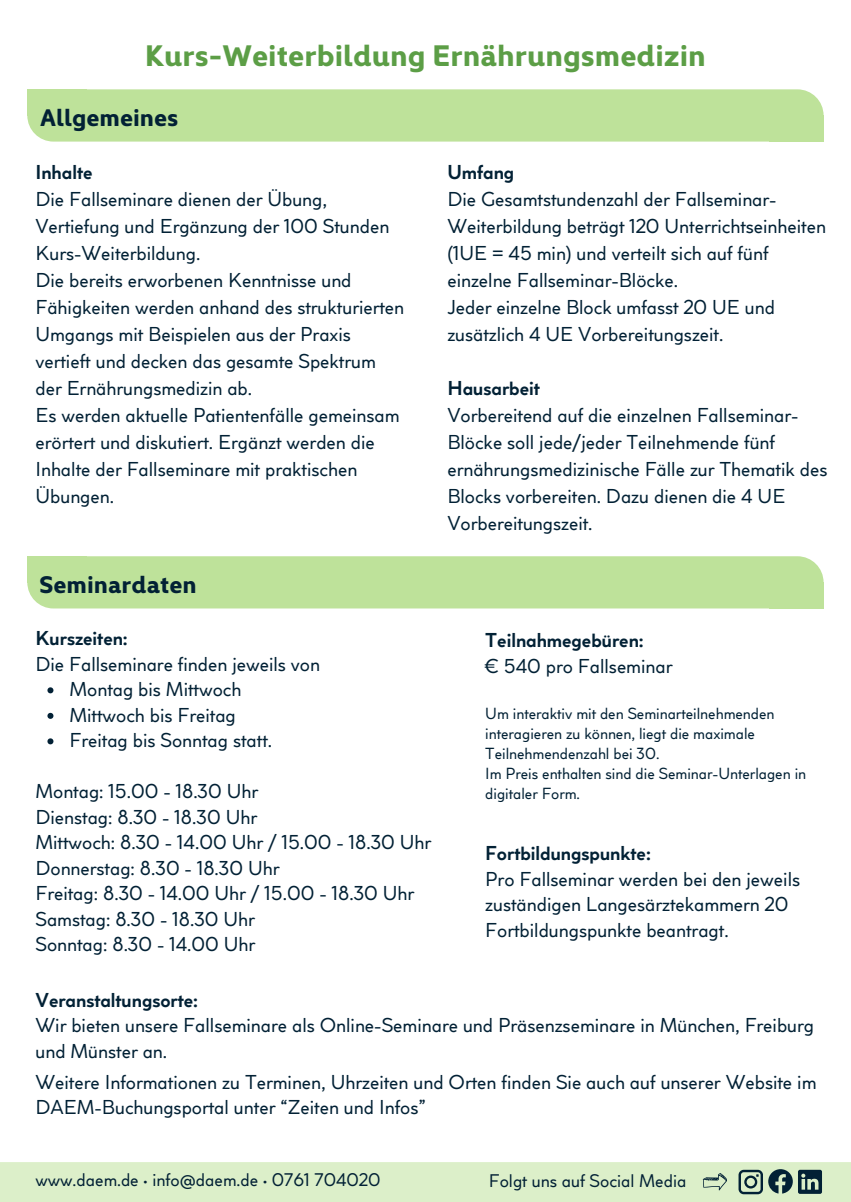
<style>
.page{position:relative;width:851px;height:1202px;background:#fff}
.page>*{position:absolute;margin:0;border:0;box-sizing:border-box;transform-origin:0 0}
.t1{font:700 30px "Kyrial Display Pro";color:#5c9e46}
.t2{font:700 24.2px "Kyrial Display Pro";color:#022135}
.t3{font:20px/27px "Coco Sharp XS";color:#022135}
.t4{font:18.2px "Coco Sharp XS";color:#022135}
.t5{font:16px/20px "Coco Sharp XS";color:#022135}
.s1{font-weight:700}
</style>
<div class="page">
<div style="left:0;top:1162px;width:850px;height:39px;background:#dcefc9"></div>
<div style="left:27px;top:556px;width:796px;height:52px;background:#bee29a;border-radius:26px"></div>
<div style="left:27px;top:556px;width:60px;height:26px;background:#bee29a"></div>
<div style="left:769px;top:582px;width:54px;height:26px;background:#bee29a"></div>
<svg style="left:47px;top:687px;width:6px;height:6px"></svg>
<svg style="left:47px;top:713px;width:6px;height:6px"></svg>
<svg style="left:47px;top:738px;width:6px;height:6px"></svg>
<div style="left:27px;top:89px;width:796px;height:53px;background:#bee29a;border-radius:26px"></div>
<div style="left:27px;top:89px;width:60px;height:26px;background:#bee29a"></div>
<div style="left:769px;top:115px;width:54px;height:27px;background:#bee29a"></div>
<h3 class="t1" style="left:145px;top:43px;width:562px">Kurs-Weiterbildung Ernährungsmedizin</h3>
<h3 class="t2" style="left:40px;top:108px;width:140px">Allgemeines</h3>
<h3 class="t3" style="left:35px;top:158px;width:370px"><span class="s1">Inhalte<br></span>Die Fallseminare dienen der Übung, Vertiefung und Ergänzung der 100 Stunden Kurs-Weiterbildung.<br>Die bereits erworbenen Kenntnisse und Fähigkeiten werden anhand des strukturierten Umgangs mit Beispielen aus der Praxis vertieft und decken das gesamte Spektrum der Ernährungsmedizin ab.<br>Es werden aktuelle Patientenfälle gemeinsam erörtert und diskutiert. Ergänzt werden die Inhalte der Fallseminare mit praktischen Übungen.</h3>
<p class="t3" style="left:447px;top:158px;width:380px"><span class="s1">Umfang<br></span>Die Gesamtstundenzahl der Fallseminar-Weiterbildung beträgt 120 Unterrichtseinheiten (1UE = 45 min) und verteilt sich auf fünf einzelne Fallseminar-Blöcke.<br>Jeder einzelne Block umfasst 20 UE und zusätzlich 4 UE Vorbereitungszeit.</p>
<h3 class="t3" style="left:447px;top:374px;width:381px"><span class="s1">Hausarbeit<br></span>Vorbereitend auf die einzelnen Fallseminar-Blöcke soll jede/jeder Teilnehmende fünf ernährungsmedizinische Fälle zur Thematik des Blocks vorbereiten. Dazu dienen die 4 UE Vorbereitungszeit.</h3>
<h2 class="t2" style="left:39px;top:574px;width:159px">Seminardaten</h2>
<h3 class="t3" style="left:35px;top:625px;width:286px;line-height:25.6px"><span class="s1">Kurszeiten:<br></span>Die Fallseminare finden jeweils von</h3>
<p class="t3" style="left:69px;top:676px;width:173px">Montag bis Mittwoch</p>
<p class="t3" style="left:69px;top:701px;width:168px">Mittwoch bis Freitag</p>
<p class="t3" style="left:69px;top:727px;width:204px">Freitag bis Sonntag statt.</p>
<h3 class="t3" style="left:35px;top:778px;width:397px;line-height:25.6px">Montag: 15.00 - 18.30 Uhr<br>Dienstag: 8.30 - 18.30 Uhr<br>Mittwoch: 8.30 - 14.00 Uhr / 15.00 - 18.30 Uhr<br>Donnerstag: 8.30 - 18.30 Uhr<br>Freitag: 8.30 - 14.00 Uhr / 15.00 - 18.30 Uhr<br>Samstag: 8.30 - 18.30 Uhr<br>Sonntag: 8.30 - 14.00 Uhr</h3>
<h3 class="t3" style="left:485px;top:627px;width:189px;line-height:25.4px"><span class="s1">Teilnahmegebüren:<br></span>€ 540 pro Fallseminar</h3>
<p class="t5" style="left:485px;top:704px;width:291px">Um interaktiv mit den Seminarteilnehmenden interagieren zu können, liegt die maximale<br>Teilnehmendenzahl bei 30.</p>
<p class="t5" style="left:485px;top:764px;width:322px">Im Preis enthalten sind die Seminar-Unterlagen in digitaler Form.</p>
<h3 class="t3" style="left:485px;top:840px;width:316px;line-height:25.6px"><span class="s1">Fortbildungspunkte:<br></span>Pro Fallseminar werden bei den jeweils zuständigen Langesärztekammern 20<br>Fortbildungspunkte beantragt.</h3>
<h1 class="t3" style="left:35px;top:986px;width:780px;line-height:25.6px"><span class="s1">Veranstaltungsorte:<br></span>Wir bieten unsere Fallseminare als Online-Seminare und Präsenzseminare in München, Freiburg und Münster an.</h1>
<h2 class="t3" style="left:35px;top:1068px;width:782px;line-height:25.6px">Weitere Informationen zu Terminen, Uhrzeiten und Orten finden Sie auch auf unserer Website im<br>DAEM-Buchungsportal unter “Zeiten und Infos”</h2>
<h3 class="t4" style="left:35px;top:1168px;width:346px">www.daem.de • info@daem.de • 0761 704020</h3>
<h3 class="t4" style="left:489px;top:1169px;width:199px">Folgt uns auf Social Media</h3>
</div>
